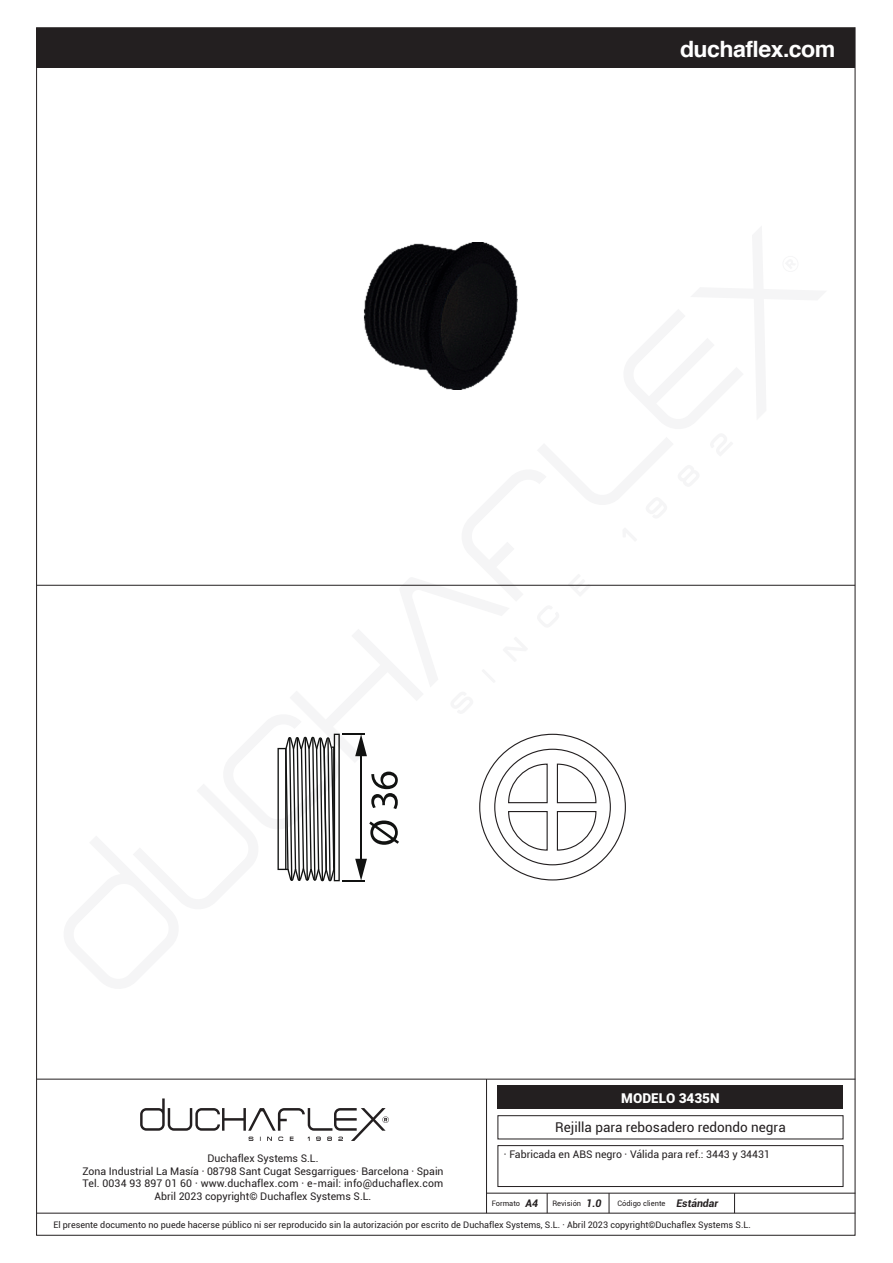
<style>
.page{position:relative;width:893px;height:1263px;background:#fff}
.page>*{position:absolute;margin:0;border:0;box-sizing:border-box;transform-origin:0 0}
.t1{font:700 22.5px "Helvetica";letter-spacing:-.025em;color:#fff}
.t2{font:13.5px "Roboto";color:#231f20}
.t3{font:900 13.5px "Roboto";color:#fff}
.t4{font:10.5px/12.6px "Roboto";color:#231f20;text-align:center}
.t5{font:9px "Roboto";color:#231f20}
.t6{font:7.5px "Roboto";color:#231f20}
.s1{font-weight:700;font-style:italic;font-size:10.5px}
</style>
<div class="page">
<hr style="left:37px;top:1079px;width:818px;height:1px;background:#231f20">
<hr style="left:486px;top:1193px;width:369px;height:1px;background:#231f20">
<hr style="left:37px;top:1213px;width:818px;height:1px;background:#231f20">
<hr style="left:486px;top:1079px;width:1px;height:134px;background:#231f20">
<svg style="left:547px;top:1193px;width:1px;height:20px"></svg>
<svg style="left:609px;top:1193px;width:1px;height:20px"></svg>
<svg style="left:734px;top:1193px;width:1px;height:20px"></svg>
<div style="left:37px;top:28px;width:818px;height:40px;background:#231f20"></div>
<div style="left:498px;top:1086px;width:345px;height:23px;background:#231f20"></div>
<div style="left:497px;top:1115px;width:346px;height:24px;border:1px solid #231f20"></div>
<div style="left:497px;top:1145px;width:346px;height:42px;border:1px solid #231f20"></div>
<svg style="left:140px;top:1098px;width:249px;height:43px"></svg>
<hr style="left:37px;top:585px;width:818px;height:1px;background:#231f20">
<svg style="left:61px;top:242px;width:766px;height:640px"></svg>
<h1 class="t1" style="left:680px;top:30px;width:157px">duchaflex.com</h1>
<p class="t3" style="left:621px;top:1089px;width:100px">MODELO 3435N</p>
<p class="t4" style="left:82px;top:1152px;width:363px">Duchaflex Systems S.L.<br>Zona Industrial La Masía · 08798 Sant Cugat Sesgarrigues· Barcelona · Spain Tel. 0034 93 897 01 60 · www.duchaflex.com · e-mail: info@duchaflex.com Abril 2023 copyright© Duchaflex Systems S.L.</p>
<p class="t2" style="left:555px;top:1118px;width:232px">Rejilla para rebosadero redondo negra</p>
<p class="t4" style="left:504px;top:1147px;width:267px">· Fabricada en ABS negro · Válida para ref.: 3443 y 34431</p>
<p class="t6" style="left:492px;top:1198px;width:48px">Formato <span class="s1">A4</span></p>
<p class="t6" style="left:553px;top:1198px;width:50px">Revisión <span class="s1">1.0</span></p>
<p class="t6" style="left:618px;top:1198px;width:102px">Código cliente <span class="s1">Estándar</span></p>
<p class="t5" style="left:53px;top:1218px;width:699px">El presente documento no puede hacerse público ni ser reproducido sin la autorización por escrito de Duchaflex Systems, S.L. · Abril 2023 copyright©Duchaflex Systems S.L.</p>
</div>
